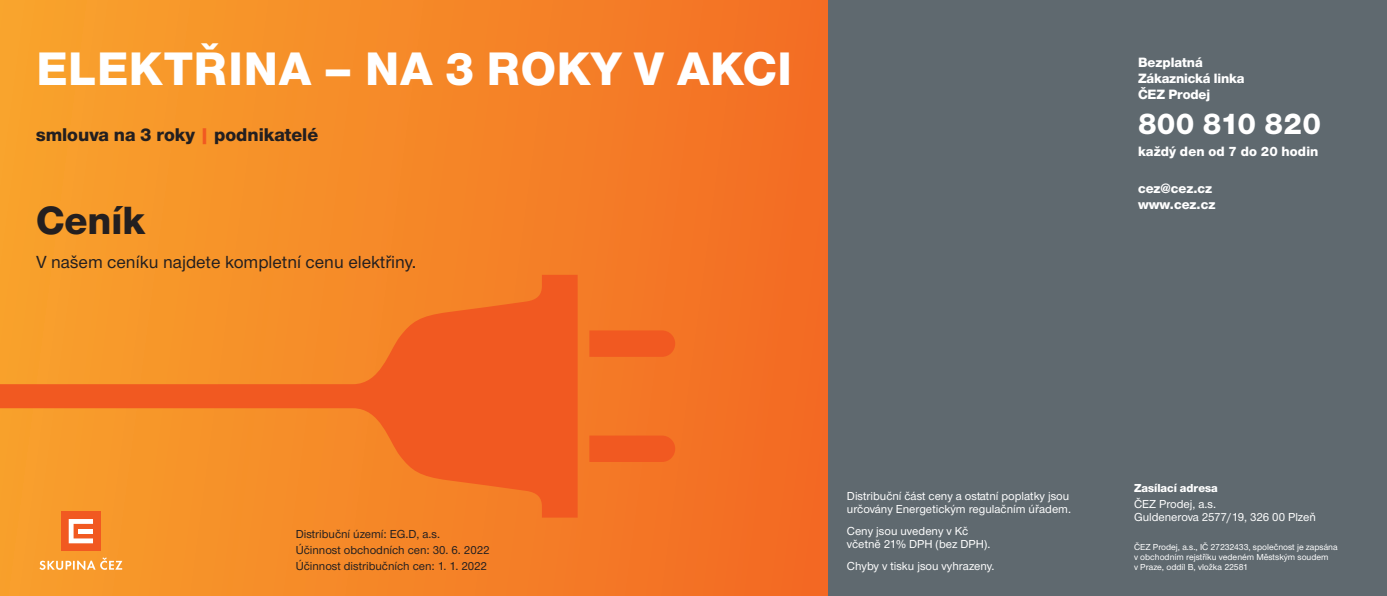
<style>
.page{position:relative;width:1387px;height:596px;background:#fff}
.page>*{position:absolute;margin:0;border:0;box-sizing:border-box;transform-origin:0 0}
.t1{font:800 48.7px "Nimbus CEZOT";letter-spacing:.015em;color:#fff}
.t2{font:800 40.8px "Nimbus CEZOT";color:#231f20}
.t3{font:800 31px "Nimbus CEZOT";letter-spacing:.01em;color:#fff}
.t4{font:800 19.1px "Nimbus CEZOT";color:#231f20}
.t5{font:500 18.1px "Nimbus CEZOT";color:#231f20}
.t6{font:800 14px/16px "Nimbus CEZOT";color:#fff}
.t7{font:500 12px/13px "Nimbus CEZOT";color:#fff}
.t8{font:500 12px/15.8px "Nimbus CEZOT";color:#231f20}
.t9{font:800 12px "Nimbus CEZOT";color:#fff}
.t10{font:500 9px/10px "Nimbus CEZOT";color:#fff}
.s1{color:#f15921}
</style>
<div class="page">
<div style="left:0;top:0;width:828px;height:595px;background:linear-gradient(to right,#f8a32c,#f26b24)"></div>
<div style="left:828px;top:0;width:558px;height:595px;background:#5f696f"></div>
<svg style="left:0;top:274px;width:675px;height:243px;background:#f47e26"></svg>
<div style="left:61px;top:511px;width:39px;height:39px;background:#f15921"></div>
<svg style="left:69px;top:519px;width:24px;height:24px"></svg>
<div style="left:78px;top:528px;width:15px;height:5px;background:#fff"></div>
<svg style="left:39px;top:557px;width:83px;height:12px"></svg>
<h1 class="t1" style="left:36px;top:40px;width:757px">ELEKTŘINA – NA 3 ROKY V AKCI</h1>
<h3 class="t4" style="left:36px;top:124px;width:283px">smlouva na 3 roky <span class="s1">|</span> podnikatelé</h3>
<h2 class="t2" style="left:36px;top:196px;width:111px">Ceník</h2>
<h3 class="t5" style="left:36px;top:251px;width:382px">V našem ceníku najdete kompletní cenu elektřiny.</h3>
<p class="t6" style="left:1137px;top:54px;width:108px">Bezplatná<br>Zákaznická linka<br>ČEZ Prodej</p>
<h3 class="t3" style="left:1137px;top:106px;width:184px">800 810 820</h3>
<p class="t6" style="left:1137px;top:143px;width:182px">každý den od 7 do 20 hodin</p>
<p class="t6" style="left:1137px;top:181px;width:79px">cez@cez.cz www.cez.cz</p>
<p class="t8" style="left:296px;top:526px;width:195px">Distribuční území: EG.D, a.s.<br>Účinnost obchodních cen: 30. 6. 2022<br>Účinnost distribučních cen: 1. 1. 2022</p>
<p class="t7" style="left:846px;top:489px;width:225px">Distribuční část ceny a ostatní poplatky jsou určovány Energetickým regulačním úřadem.</p>
<p class="t7" style="left:846px;top:524px;width:145px">Ceny jsou uvedeny v Kč včetně 21% DPH (bez DPH).</p>
<p class="t7" style="left:846px;top:559px;width:149px">Chyby v tisku jsou vyhrazeny.</p>
<p class="t9" style="left:1133px;top:481px;width:85px">Zasílací adresa</p>
<p class="t7" style="left:1133px;top:497px;width:183px">ČEZ Prodej, a.s.<br>Guldenerova 2577/19, 326 00 Plzeň</p>
<p class="t10" style="left:1133px;top:541px;width:205px">ČEZ Prodej, a.s., IČ 27232433, společnost je zapsána v obchodním rejstříku vedeném Městským soudem<br>v Praze, oddíl B, vložka 22581</p>
</div>
